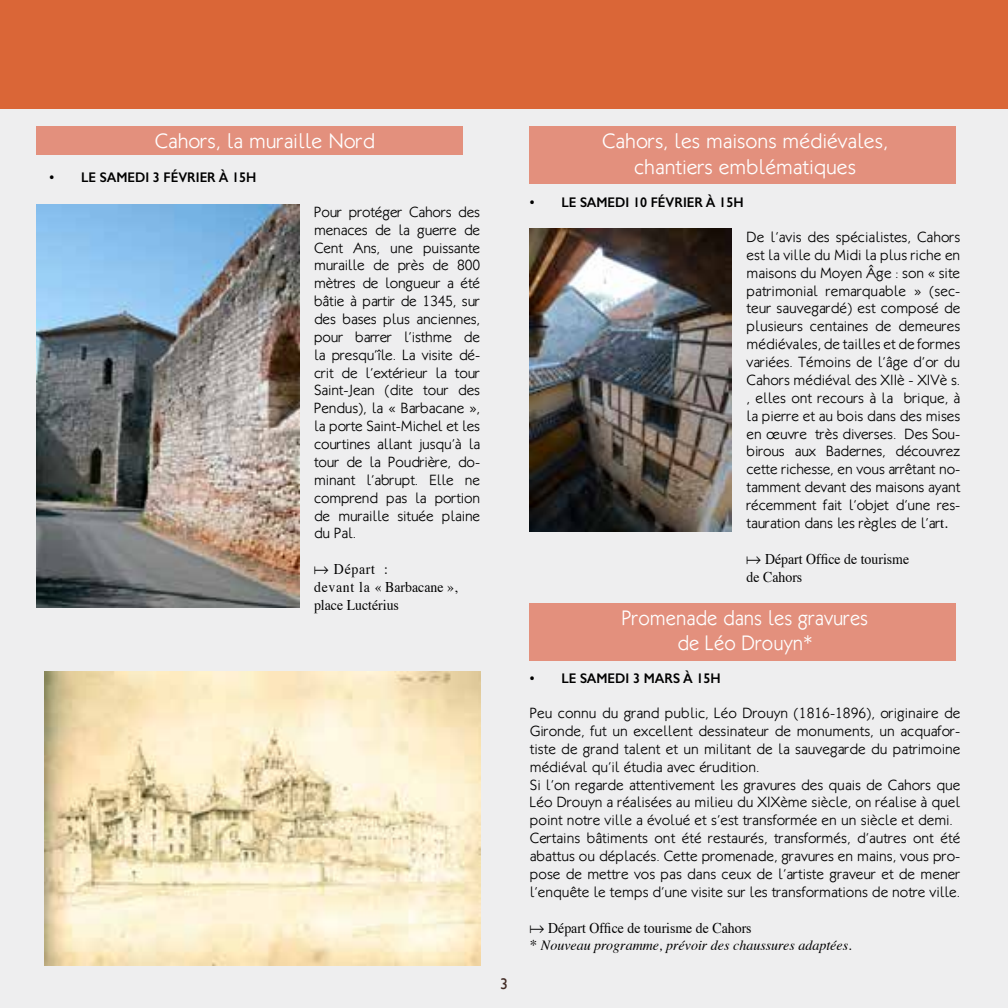
<style>
.page{position:relative;width:1008px;height:1008px;background:#fff}
.page>*{position:absolute;margin:0;border:0;box-sizing:border-box;transform-origin:0 0}
.t1{font:300 21px/25.2px "Klill";color:#fff;text-align:center}
.t2{font:300 21px/25.2px "Klill";color:#fff;text-align:center;scale:.95 1}
.t3{font:15.75px "Gill Sans";color:#412b25}
.t4{font:300 14.88px/17.8px "Klill";color:#000;text-align:justify}
.t5{font:14.88px/17.8px "Times";color:#000;scale:.93 1}
.t6{font:600 14px "Gill Sans";color:#000;scale:.95 1}
.t7{font:italic 14px "Times";color:#000}
.s1{font-family:"MT Extra"}
.s2{font-family:"Times";font-weight:400}
.s3{font-style:normal;font-size:14.88px}
</style>
<div class="page">
<div style="left:0;top:0;width:1007px;height:1007px;background:#eeeeef"></div>
<div style="left:0;top:0;width:1007px;height:108px;background:#da6637"></div>
<div style="left:36px;top:126px;width:426px;height:29px;background:#e3907d"></div>
<div style="left:529px;top:126px;width:426px;height:58px;background:#e3907d"></div>
<div style="left:529px;top:603px;width:426px;height:57px;background:#e3907d"></div>
<img style="left:36px;top:205px;width:263px;height:402px">
<img style="left:529px;top:228px;width:202px;height:303px">
<img style="left:44px;top:671px;width:436px;height:293px">
<h1 class="t1" style="left:155px;top:129px;width:222px">Cahors, la muraille Nord</h1>
<p class="t6" style="left:50px;top:169px;width:219px">• LE SAMEDI 3 FÉVRIER À 15H</p>
<p class="t4" style="left:314px;top:203px;width:167px">Pour protéger Cahors des menaces de la guerre de Cent Ans, une puissante muraille de près de 800 mètres de longueur a été bâtie à partir de 1345, sur des bases plus anciennes, pour barrer l’isthme de la presqu’île. La visite dé&shy;crit de l’extérieur la tour Saint-Jean (dite tour des Pendus), la « Barbacane », la porte Saint-Michel et les courtines allant jusqu’à la tour de la Poudrière, do&shy;minant l’abrupt. Elle ne comprend pas la portion de muraille située plaine du Pal.</p>
<p class="t5" style="left:314px;top:558px;width:156px"><span class="s1">a</span> Départ :<br>devant la « Barbacane », place Luctérius</p>
<p class="t3" style="left:500px;top:974px;width:9px">3</p>
<h1 class="t1" style="left:602px;top:129px;width:287px">Cahors, les maisons médiévales, chantiers emblématiques</h1>
<p class="t6" style="left:529px;top:194px;width:226px">• LE SAMEDI 10 FÉVRIER À 15H</p>
<p class="t4" style="left:746px;top:228px;width:215px">De l’avis des spécialistes, Cahors est la ville du Midi la plus riche en maisons du Moyen Âge : son « site patrimonial remarquable » (sec&shy;teur sauvegardé) est composé de plusieurs centaines de demeures médiévales, de tailles et de formes variées. Témoins de l’âge d’or du Cahors médiéval des XIIè - XIVè s. , elles ont recours à la brique, à la pierre et au bois dans des mises en œuvre très diverses. Des Sou&shy;birous aux Badernes, découvrez cette richesse, en vous arrêtant no&shy;tamment devant des maisons ayant récemment fait l’objet d’une res&shy;tauration dans les règles de l’ar<span class="s2">t.</span></p>
<p class="t5" style="left:746px;top:548px;width:176px"><span class="s1">a</span> Départ Office de tourisme de Cahors</p>
<h1 class="t2" style="left:621px;top:604px;width:260px">Promenade dans les gravures de Léo Drouyn*</h1>
<p class="t6" style="left:529px;top:670px;width:202px">• LE SAMEDI 3 MARS À 15H</p>
<p class="t4" style="left:529px;top:703px;width:432px;text-align:left">Peu connu du grand public, Léo Drouyn (1816-1896), originaire de Gironde, fut un excellent dessinateur de monuments, un acquafor&shy;tiste de grand talent et un militant de la sauvegarde du patrimoine médiéval qu’il étudia avec érudition.<br>Si l’on regarde attentivement les gravures des quais de Cahors que Léo Drouyn a réalisées au milieu du XIXème siècle, on réalise à quel point notre ville a évolué et s’est transformée en un siècle et demi.<br>Certains bâtiments ont été restaurés, transformés, d’autres ont été abattus ou déplacés. Cette promenade, gravures en mains, vous pro&shy;pose de mettre vos pas dans ceux de l’artiste graveur et de mener l’enquête le temps d’une visite sur les transformations de notre ville.</p>
<p class="t5" style="left:529px;top:916px;width:240px"><span class="s1">a</span> Départ Office de tourisme de Cahors</p>
<p class="t7" style="left:529px;top:933px;width:323px"><span class="s3">*</span> Nouveau programme, prévoir des chaussures adaptées.</p>
</div>
